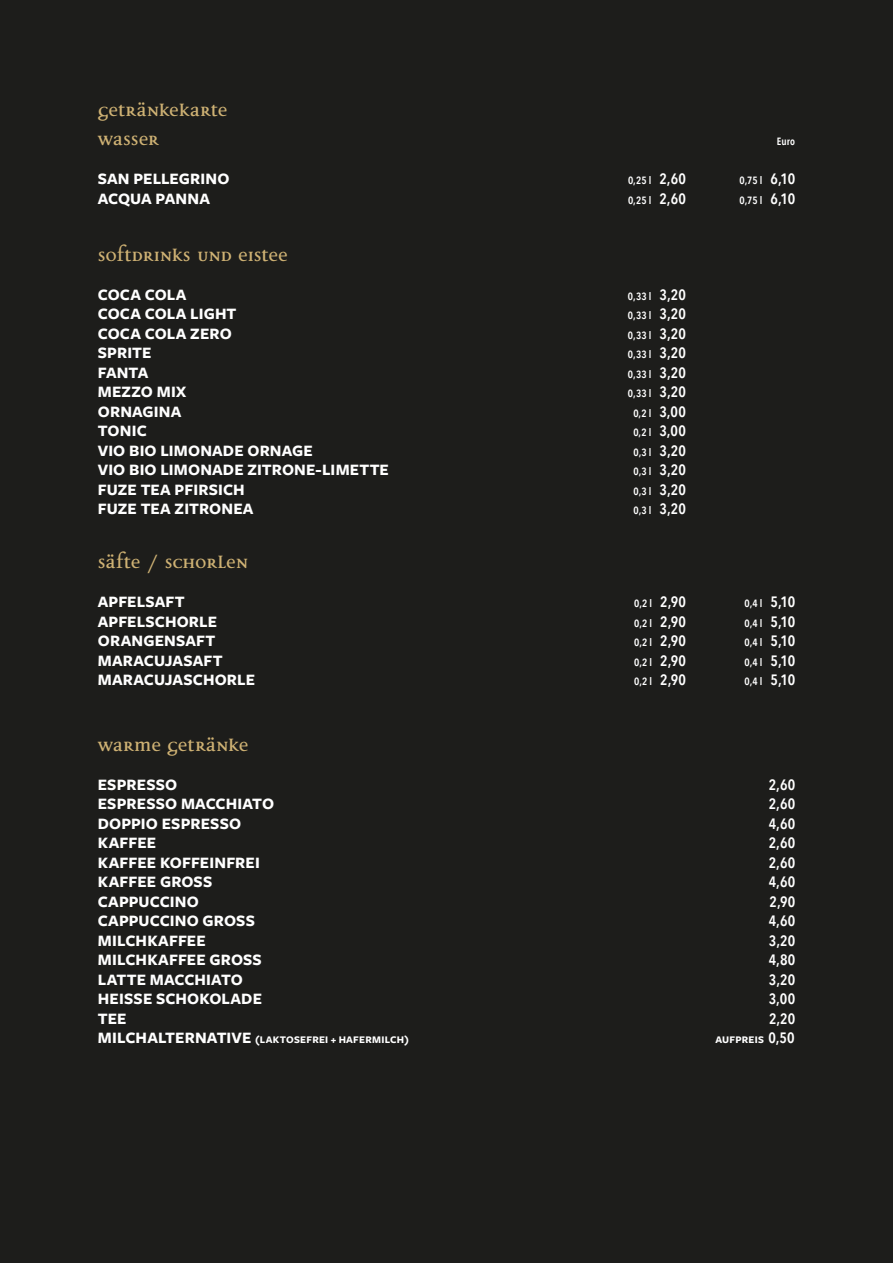
<style>
.page{position:relative;width:893px;height:1263px;background:#1d1d1b}
.page>*{position:absolute;margin:0;border:0;box-sizing:border-box;transform-origin:0 0}
.t1{font:700 24px/28.8px "Disturbance";letter-spacing:-.005em;color:#cfb274}
.t2{font:700 16.5px "Freight Sans Pro";letter-spacing:.01em;color:#fff}
.t3{font:600 15px "Avenir Next Condensed";letter-spacing:.01em;color:#fff}
.t4{font:600 10.5px "Avenir Next Condensed";letter-spacing:.02em;color:#fff}
.t5{font:700 10.5px "Freight Sans Pro";letter-spacing:.025em;color:#fff}
.s1{font-size:15px}
.s2{font-size:16.5px}
.s3{font-family:"Avenir Next Condensed";font-weight:600;font-size:15px}
</style>
<div class="page">
<h1 class="t1" style="left:98px;top:96px;width:131px">Getränkekarte<br>Wasser</h1>
<p class="t4" style="left:777px;top:132px;width:20px">Euro</p>
<p class="t2" style="left:98px;top:167px;width:133px">SAN PELLEGRINO</p>
<p class="t4" style="left:628px;top:171px;width:59px">0,25 l <span class="s1">2,60</span></p>
<p class="t4" style="left:739px;top:171px;width:57px">0,75 l <span class="s1">6,10</span></p>
<p class="t2" style="left:98px;top:187px;width:114px">ACQUA PANNA</p>
<p class="t4" style="left:628px;top:191px;width:59px">0,25 l <span class="s1">2,60</span></p>
<p class="t4" style="left:739px;top:191px;width:57px">0,75 l <span class="s1">6,10</span></p>
<h1 class="t1" style="left:98px;top:241px;width:192px">SOFTDRINKS und Eistee</h1>
<p class="t2" style="left:98px;top:283px;width:90px">COCA COLA</p>
<p class="t4" style="left:628px;top:287px;width:59px">0,33 l <span class="s1">3,20</span></p>
<p class="t2" style="left:98px;top:303px;width:140px">COCA COLA LIGHT</p>
<p class="t4" style="left:628px;top:307px;width:59px">0,33 l <span class="s1">3,20</span></p>
<p class="t2" style="left:98px;top:322px;width:136px">COCA COLA ZERO</p>
<p class="t4" style="left:628px;top:326px;width:59px">0,33 l <span class="s1">3,20</span></p>
<p class="t2" style="left:98px;top:342px;width:55px">SPRITE</p>
<p class="t4" style="left:628px;top:346px;width:59px">0,33 l <span class="s1">3,20</span></p>
<p class="t2" style="left:98px;top:361px;width:52px">FANTA</p>
<p class="t4" style="left:628px;top:365px;width:59px">0,33 l <span class="s1">3,20</span></p>
<p class="t2" style="left:98px;top:381px;width:90px">MEZZO MIX</p>
<p class="t4" style="left:628px;top:385px;width:59px">0,33 l <span class="s1">3,20</span></p>
<p class="t2" style="left:98px;top:400px;width:85px">ORNAGINA</p>
<p class="t4" style="left:633px;top:404px;width:54px">0,2 l <span class="s1">3,00</span></p>
<p class="t2" style="left:98px;top:420px;width:50px">TONIC</p>
<p class="t4" style="left:633px;top:424px;width:54px">0,2 l <span class="s1">3,00</span></p>
<p class="t2" style="left:98px;top:439px;width:217px">VIO BIO LIMONADE ORNAGE</p>
<p class="t4" style="left:633px;top:443px;width:54px">0,3 l <span class="s1">3,20</span></p>
<p class="t2" style="left:98px;top:459px;width:293px">VIO BIO LIMONADE ZITRONE-LIMETTE</p>
<p class="t4" style="left:633px;top:463px;width:54px">0,3 l <span class="s1">3,20</span></p>
<p class="t2" style="left:98px;top:478px;width:149px">FUZE TEA PFIRSICH</p>
<p class="t4" style="left:633px;top:482px;width:54px">0,3 l <span class="s1">3,20</span></p>
<p class="t2" style="left:98px;top:498px;width:157px">FUZE TEA ZITRONEA</p>
<p class="t4" style="left:633px;top:502px;width:54px">0,3 l <span class="s1">3,20</span></p>
<h1 class="t1" style="left:98px;top:548px;width:152px">SäFTE / SCHORLEN</h1>
<p class="t2" style="left:98px;top:591px;width:88px">APFELSAFT</p>
<p class="t4" style="left:634px;top:595px;width:53px">0,2 l <span class="s1">2,90</span></p>
<p class="t4" style="left:744px;top:595px;width:52px">0,4 l <span class="s1">5,10</span></p>
<p class="t2" style="left:98px;top:610px;width:121px">APFELSCHORLE</p>
<p class="t4" style="left:634px;top:614px;width:53px">0,2 l <span class="s1">2,90</span></p>
<p class="t4" style="left:744px;top:614px;width:52px">0,4 l <span class="s1">5,10</span></p>
<p class="t2" style="left:98px;top:630px;width:119px">ORANGENSAFT</p>
<p class="t4" style="left:634px;top:634px;width:53px">0,2 l <span class="s1">2,90</span></p>
<p class="t4" style="left:744px;top:634px;width:52px">0,4 l <span class="s1">5,10</span></p>
<p class="t2" style="left:98px;top:649px;width:126px">MARACUJASAFT</p>
<p class="t4" style="left:634px;top:653px;width:53px">0,2 l <span class="s1">2,90</span></p>
<p class="t4" style="left:744px;top:653px;width:52px">0,4 l <span class="s1">5,10</span></p>
<p class="t2" style="left:98px;top:669px;width:159px">MARACUJASCHORLE</p>
<p class="t4" style="left:634px;top:673px;width:53px">0,2 l <span class="s1">2,90</span></p>
<p class="t4" style="left:744px;top:673px;width:52px">0,4 l <span class="s1">5,10</span></p>
<h1 class="t1" style="left:98px;top:730px;width:152px">warme GETRäNKE</h1>
<p class="t2" style="left:98px;top:773px;width:81px">ESPRESSO</p>
<p class="t3" style="left:769px;top:771px;width:28px">2,60</p>
<p class="t2" style="left:98px;top:792px;width:178px">ESPRESSO MACCHIATO</p>
<p class="t3" style="left:769px;top:791px;width:28px">2,60</p>
<p class="t2" style="left:98px;top:812px;width:145px">DOPPIO ESPRESSO</p>
<p class="t3" style="left:769px;top:810px;width:28px">4,60</p>
<p class="t2" style="left:98px;top:831px;width:60px">KAFFEE</p>
<p class="t3" style="left:769px;top:830px;width:28px">2,60</p>
<p class="t2" style="left:98px;top:851px;width:164px">KAFFEE KOFFEINFREI</p>
<p class="t3" style="left:769px;top:849px;width:28px">2,60</p>
<p class="t2" style="left:98px;top:870px;width:116px">KAFFEE GROSS</p>
<p class="t3" style="left:769px;top:869px;width:28px">4,60</p>
<p class="t2" style="left:98px;top:890px;width:103px">CAPPUCCINO</p>
<p class="t3" style="left:770px;top:888px;width:27px">2,90</p>
<p class="t2" style="left:98px;top:909px;width:159px">CAPPUCCINO GROSS</p>
<p class="t3" style="left:769px;top:908px;width:28px">4,60</p>
<p class="t2" style="left:98px;top:929px;width:109px">MILCHKAFFEE</p>
<p class="t3" style="left:769px;top:927px;width:28px">3,20</p>
<p class="t2" style="left:98px;top:948px;width:166px">MILCHKAFFEE GROSS</p>
<p class="t3" style="left:769px;top:947px;width:28px">4,80</p>
<p class="t2" style="left:98px;top:968px;width:147px">LATTE MACCHIATO</p>
<p class="t3" style="left:769px;top:966px;width:28px">3,20</p>
<p class="t2" style="left:98px;top:987px;width:166px">HEISSE SCHOKOLADE</p>
<p class="t3" style="left:769px;top:986px;width:28px">3,00</p>
<p class="t2" style="left:98px;top:1007px;width:30px">TEE</p>
<p class="t3" style="left:769px;top:1005px;width:28px">2,20</p>
<p class="t5" style="left:98px;top:1032px;width:313px"><span class="s2">MILCHALTERNATIVE</span> (LAKTOSEFREI + HAFERMILCH)</p>
<p class="t5" style="left:715px;top:1032px;width:81px">AUFPREIS <span class="s3">0,50</span></p>
</div>
